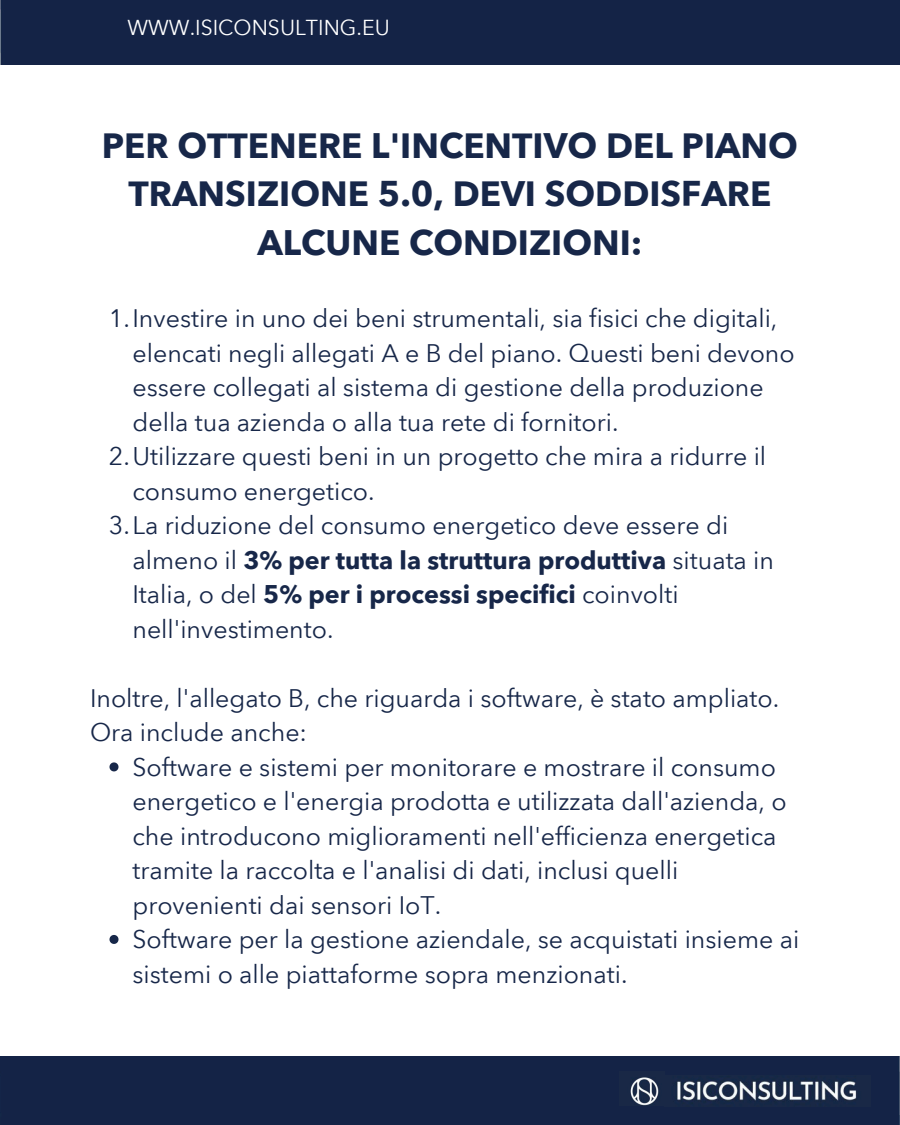
<style>
.page{position:relative;width:900px;height:1125px;background:#fff}
.page>*{position:absolute;margin:0;border:0;box-sizing:border-box;transform-origin:0 0}
.t1{font:700 35px/48.8px "Avenir Next Thai Modern";color:#172749;text-align:center}
.t2{font:25px/34.5px "Avenir Next Thai Modern";color:#172749}
.t3{font:21.3px "Avenir Next Thai Modern";color:#fff}
.s1{font-weight:700}
</style>
<div class="page">
<div style="left:0;top:0;width:900px;height:64px;background:#142346"></div>
<div style="left:0;top:1057px;width:900px;height:68px;background:#142346"></div>
<img style="left:665px;top:1075px;width:206px;height:31px">
<img style="left:619px;top:1071px;width:46px;height:35px">
<svg style="left:110px;top:762px;width:8px;height:9px"></svg>
<svg style="left:110px;top:935px;width:8px;height:9px"></svg>
<p class="t3" style="left:128px;top:11px;width:264px">WWW.ISICONSULTING.EU</p>
<p class="t1" style="left:102px;top:119px;width:698px">PER OTTENERE L'INCENTIVO DEL PIANO<br>TRANSIZIONE 5.0, DEVI SODDISFARE<br>ALCUNE CONDIZIONI:</p>
<h2 class="t2" style="left:132px;top:300px;width:664px;text-indent:-24px">1.Investire in uno dei beni strumentali, sia fisici che digitali, elencati negli allegati A e B del piano. Questi beni devono essere collegati al sistema di gestione della produzione della tua azienda o alla tua rete di fornitori.</h2>
<p class="t2" style="left:132px;top:438px;width:635px;text-indent:-24px">2.Utilizzare questi beni in un progetto che mira a ridurre il consumo energetico.</p>
<p class="t2" style="left:132px;top:507px;width:643px;text-indent:-24px">3.La riduzione del consumo energetico deve essere di almeno il <span class="s1">3% per tutta la struttura produttiva</span> situata in Italia, o del <span class="s1">5% per i processi specifici</span> coinvolti nell'investimento.</p>
<p class="t2" style="left:90px;top:680px;width:691px">Inoltre, l'allegato B, che riguarda i software, è stato ampliato.<br>Ora include anche:</p>
<p class="t2" style="left:132px;top:749px;width:656px">Software e sistemi per monitorare e mostrare il consumo energetico e l'energia prodotta e utilizzata dall'azienda, o che introducono miglioramenti nell'efficienza energetica tramite la raccolta e l'analisi di dati, inclusi quelli provenienti dai sensori IoT.</p>
<p class="t2" style="left:132px;top:921px;width:668px">Software per la gestione aziendale, se acquistati insieme ai sistemi o alle piattaforme sopra menzionati.</p>
</div>
